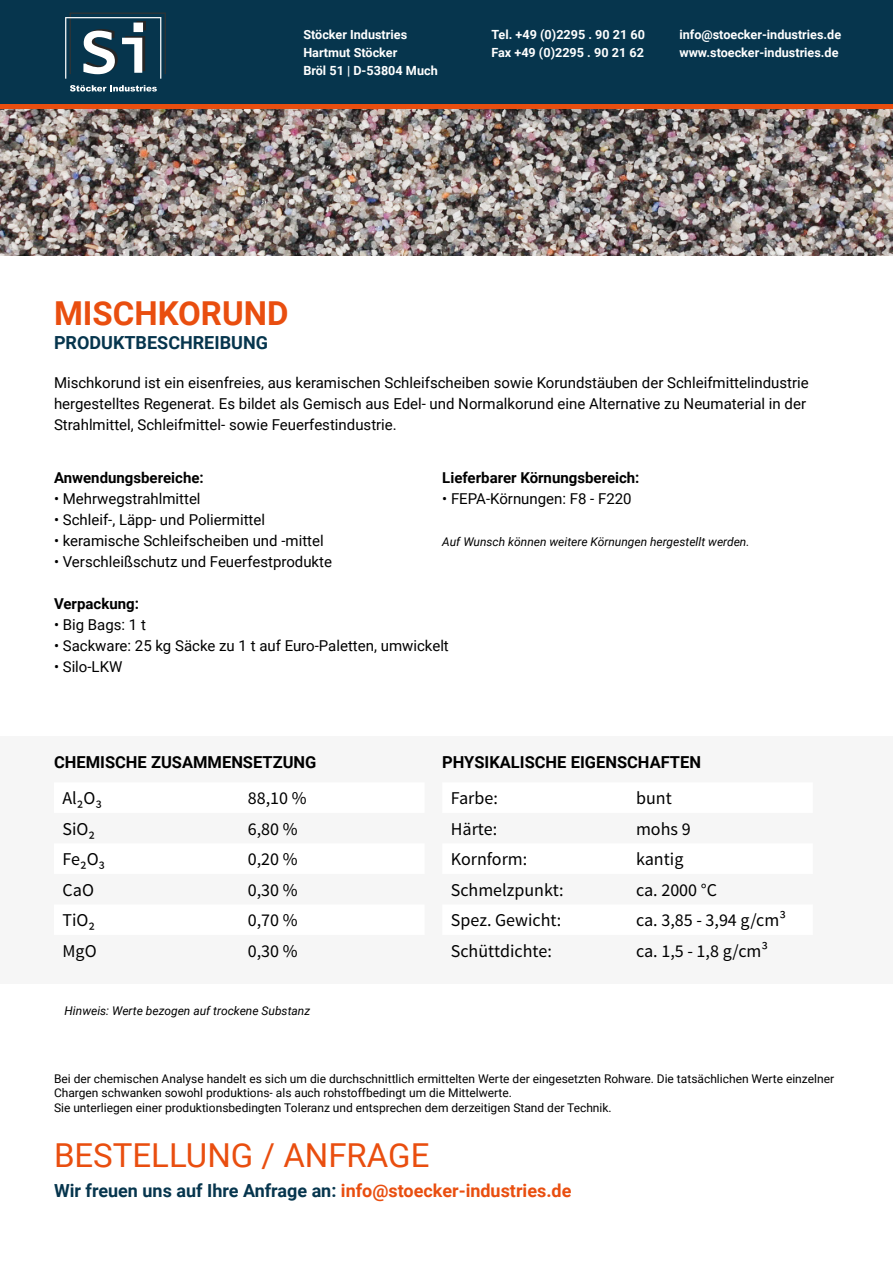
<style>
.page{position:relative;width:893px;height:1263px;background:#fff}
.page>*{position:absolute;margin:0;border:0;box-sizing:border-box;transform-origin:0 0}
.t1{font:33px "Roboto";color:#e94e0f}
.t2{font:700 33px "Roboto";color:#e94e0f}
.t3{font:18px "Source Sans Pro";color:#000}
.t4{font:700 18px "Roboto";color:#06354d}
.t5{font:700 16.5px "Roboto";color:#000}
.t6{font:15px/21px "Roboto";color:#000}
.t7{font:700 15px "Roboto";color:#000}
.t8{font:700 12.6px/17.7px "Roboto";color:#fff}
.t9{font:12px/14.4px "Roboto";color:#000}
.t10{font:italic 12px "Roboto";color:#000}
.s1{color:#e94e0f}
</style>
<div class="page">
<img style="left:0;top:108px;width:893px;height:148px">
<div style="left:0;top:0;width:893px;height:104px;background:#06354d"></div>
<hr style="left:0;top:104px;width:893px;height:4px;background:#e94e0f">
<div style="left:0;top:736px;width:893px;height:248px;background:#f6f6f6"></div>
<svg style="left:65px;top:13px;width:101px;height:66px"></svg>
<svg style="left:70px;top:85px;width:87px;height:6px"></svg>
<p class="t8" style="left:303px;top:26px;width:136px">Stöcker Industries<br>Hartmut Stöcker<br>Bröl 51 | D-53804 Much</p>
<p class="t8" style="left:491px;top:26px;width:155px">Tel. +49 (0)2295 . 90 21 60<br>Fax +49 (0)2295 . 90 21 62</p>
<p class="t8" style="left:679px;top:26px;width:163px">info@stoecker-industries.de www.stoecker-industries.de</p>
<h1 class="t2" style="left:54px;top:290px;width:236px">MISCHKORUND</h1>
<p class="t4" style="left:54px;top:330px;width:215px">PRODUKTBESCHREIBUNG</p>
<p class="t6" style="left:54px;top:371px;width:756px">Mischkorund ist ein eisenfreies, aus keramischen Schleifscheiben sowie Korundstäuben der Schleifmittelindustrie hergestelltes Regenerat. Es bildet als Gemisch aus Edel- und Normalkorund eine Alternative zu Neumaterial in der<br>Strahlmittel, Schleifmittel- sowie Feuerfestindustrie.</p>
<p class="t7" style="left:54px;top:467px;width:151px">Anwendungsbereiche:</p>
<p class="t6" style="left:54px;top:487px;width:148px">• Mehrwegstrahlmittel</p>
<p class="t6" style="left:54px;top:508px;width:213px">• Schleif-, Läpp- und Poliermittel</p>
<p class="t6" style="left:54px;top:529px;width:271px">• keramische Schleifscheiben und -mittel</p>
<p class="t6" style="left:54px;top:550px;width:280px">• Verschleißschutz und Feuerfestprodukte</p>
<p class="t7" style="left:442px;top:467px;width:199px">Lieferbarer Körnungsbereich:</p>
<p class="t6" style="left:442px;top:487px;width:191px">• FEPA-Körnungen: F8 - F220</p>
<p class="t10" style="left:442px;top:533px;width:309px">Auf Wunsch können weitere Körnungen hergestellt werden.</p>
<p class="t7" style="left:54px;top:593px;width:86px">Verpackung:</p>
<p class="t6" style="left:54px;top:613px;width:93px">• Big Bags: 1 t</p>
<p class="t6" style="left:54px;top:634px;width:396px">• Sackware: 25 kg Säcke zu 1 t auf Euro-Paletten, umwickelt</p>
<p class="t6" style="left:54px;top:655px;width:70px">• Silo-LKW</p>
<p class="t5" style="left:54px;top:750px;width:264px">CHEMISCHE ZUSAMMENSETZUNG</p>
<p class="t5" style="left:442px;top:750px;width:260px">PHYSIKALISCHE EIGENSCHAFTEN</p>
<p class="t3" style="left:63px;top:787px;width:41px">Al₂O₃</p>
<p class="t3" style="left:248px;top:787px;width:60px">88,10 %</p>
<p class="t3" style="left:63px;top:818px;width:34px">SiO₂</p>
<p class="t3" style="left:248px;top:818px;width:51px">6,80 %</p>
<p class="t3" style="left:63px;top:848px;width:44px">Fe₂O₃</p>
<p class="t3" style="left:248px;top:848px;width:51px">0,20 %</p>
<p class="t3" style="left:63px;top:879px;width:33px">CaO</p>
<p class="t3" style="left:248px;top:879px;width:51px">0,30 %</p>
<p class="t3" style="left:63px;top:909px;width:34px">TiO₂</p>
<p class="t3" style="left:248px;top:909px;width:51px">0,70 %</p>
<p class="t3" style="left:63px;top:940px;width:36px">MgO</p>
<p class="t3" style="left:248px;top:940px;width:51px">0,30 %</p>
<p class="t3" style="left:451px;top:787px;width:49px">Farbe:</p>
<p class="t3" style="left:636px;top:787px;width:37px">bunt</p>
<p class="t3" style="left:451px;top:818px;width:48px">Härte:</p>
<p class="t3" style="left:636px;top:818px;width:56px">mohs 9</p>
<p class="t3" style="left:451px;top:848px;width:78px">Kornform:</p>
<p class="t3" style="left:636px;top:848px;width:49px">kantig</p>
<p class="t3" style="left:451px;top:879px;width:114px">Schmelzpunkt:</p>
<p class="t3" style="left:636px;top:879px;width:83px">ca. 2000 °C</p>
<p class="t3" style="left:451px;top:909px;width:112px">Spez. Gewicht:</p>
<p class="t3" style="left:636px;top:909px;width:151px">ca. 3,85 - 3,94 g/cm³</p>
<p class="t3" style="left:451px;top:940px;width:103px">Schüttdichte:</p>
<p class="t3" style="left:636px;top:940px;width:134px">ca. 1,5 - 1,8 g/cm³</p>
<p class="t10" style="left:65px;top:1002px;width:247px">Hinweis: Werte bezogen auf trockene Substanz</p>
<p class="t9" style="left:54px;top:1071px;width:782px">Bei der chemischen Analyse handelt es sich um die durchschnittlich ermittelten Werte der eingesetzten Rohware. Die tatsächlichen Werte einzelner<br>Chargen schwanken sowohl produktions- als auch rohstoffbedingt um die Mittelwerte.<br>Sie unterliegen einer produktionsbedingten Toleranz und entsprechen dem derzeitigen Stand der Technik.</p>
<h1 class="t1" style="left:54px;top:1132px;width:377px">BESTELLUNG / ANFRAGE</h1>
<p class="t4" style="left:54px;top:1178px;width:519px">Wir freuen uns auf Ihre Anfrage an: <span class="s1">info@stoecker-industries.de</span></p>
</div>
